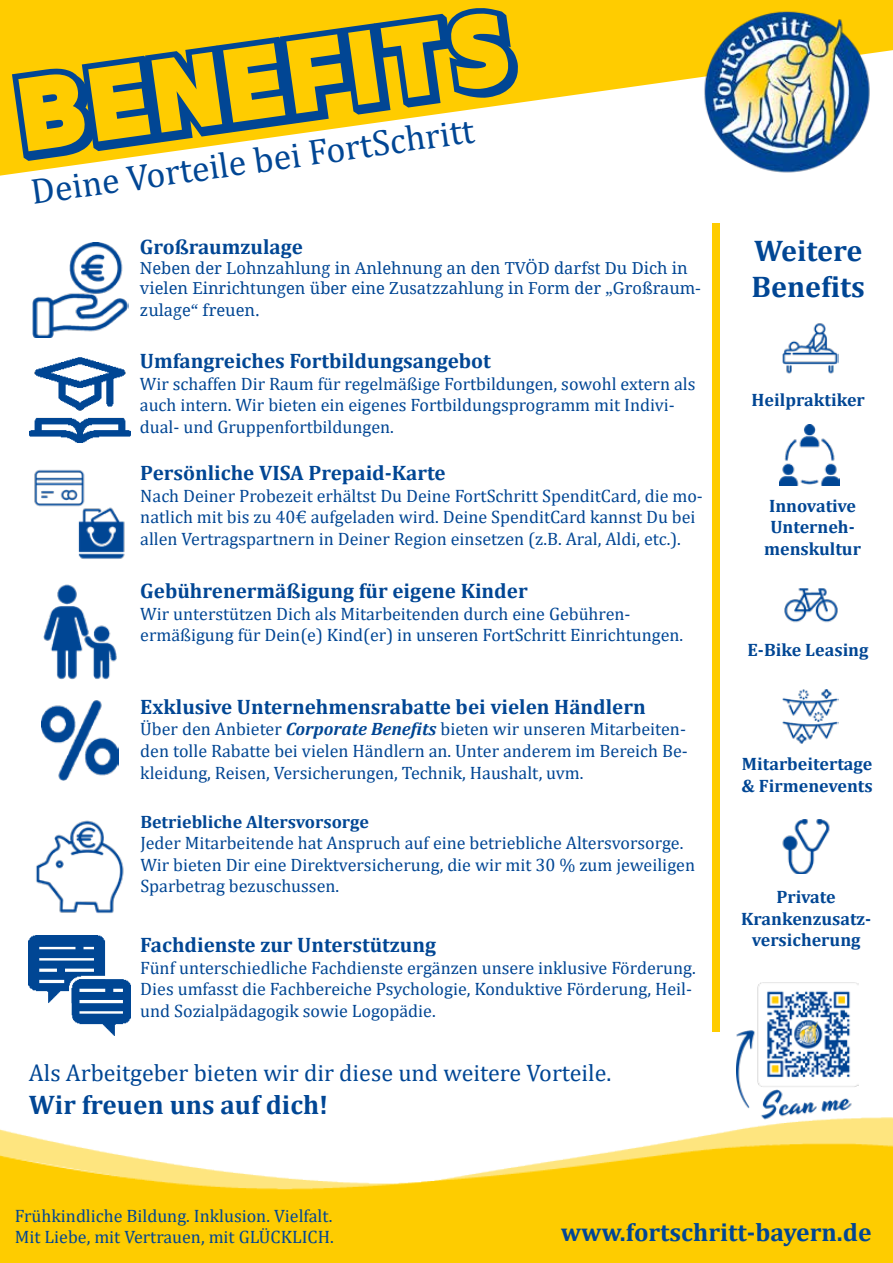
<style>
.page{position:relative;width:893px;height:1263px;background:#fff}
.page>*{position:absolute;margin:0;border:0;box-sizing:border-box;transform-origin:0 0}
.t1{font:81px "TT Supersize Bk 3 D";color:#014694}
.t2{font:36px "Cambria";color:#014694}
.t3{font:700 30px/36px "Cambria";color:#014694}
.t4{font:700 27px "Cambria";color:#014694}
.t5{font:700 25.5px "Cambria";color:#014694}
.t6{font:24px "Cambria";color:#014694}
.t7{font:700 21px "Cambria";color:#014694}
.t8{font:18px/21.6px "Cambria";color:#014694}
.t9{font:700 18px/21.6px "Cambria";color:#014694;text-align:center}
.t10{font:16.5px/19.8px "Droid Serif";color:#014694}
.s1{font-weight:700;font-style:italic}
</style>
<div class="page">
<img style="left:0;top:1117px;width:893px;height:146px">
<svg style="left:0;top:0;width:893px;height:176px;fill:#fc0"></svg>
<img style="left:697px;top:0;width:175px;height:175px">
<img style="left:42px;top:700px;width:76px;height:81px">
<img style="left:32px;top:242px;width:96px;height:96px">
<img style="left:782px;top:323px;width:56px;height:51px">
<img style="left:784px;top:588px;width:54px;height:35px">
<img style="left:782px;top:689px;width:56px;height:54px">
<img style="left:782px;top:819px;width:48px;height:55px">
<img style="left:30px;top:357px;width:101px;height:86px">
<img style="left:779px;top:425px;width:61px;height:60px">
<img style="left:29px;top:936px;width:102px;height:99px">
<img style="left:43px;top:584px;width:74px;height:96px">
<img style="left:34px;top:469px;width:91px;height:90px">
<div style="left:712px;top:223px;width:7px;height:809px;background:#fc0"></div>
<img style="left:36px;top:820px;width:88px;height:94px">
<img style="left:736px;top:983px;width:123px;height:138px">
<h1 class="t1" style="left:11px;top:68px;width:500px;rotate:-8deg">BENEFITS</h1>
<h2 class="t2" style="left:28px;top:171px;width:449px;rotate:-8deg">Deine Vorteile bei FortSchritt</h2>
<p class="t7" style="left:140px;top:232px;width:164px">Großraumzulage</p>
<p class="t10" style="left:140px;top:258px;width:562px">Neben der Lohnzahlung in Anlehnung an den TVÖD darfst Du Dich in vielen Einrichtungen über eine Zusatzzahlung in Form der „Großraum-</p>
<p class="t10" style="left:140px;top:299px;width:122px">zulage“ freuen.</p>
<p class="t7" style="left:140px;top:346px;width:353px">Umfangreiches Fortbildungsangebot</p>
<p class="t8" style="left:140px;top:373px;width:557px">Wir schaffen Dir Raum für regelmäßige Fortbildungen, sowohl extern als auch intern. Wir bieten ein eigenes Fortbildungsprogramm mit Indivi&shy;dual- und Gruppenfortbildungen.</p>
<p class="t7" style="left:140px;top:458px;width:307px">Persönliche VISA Prepaid-Karte</p>
<p class="t8" style="left:140px;top:485px;width:564px">Nach Deiner Probezeit erhältst Du Deine FortSchritt SpenditCard, die mo&shy;natlich mit bis zu 40€ aufgeladen wird. Deine SpenditCard kannst Du bei allen Vertragspartnern in Deiner Region einsetzen (z.B. Aral, Aldi, etc.).</p>
<p class="t7" style="left:140px;top:576px;width:389px">Gebührenermäßigung für eigene Kinder</p>
<p class="t8" style="left:140px;top:603px;width:544px">Wir unterstützen Dich als Mitarbeitenden durch eine Gebühren&shy;ermäßigung für Dein(e) Kind(er) in unseren FortSchritt Einrichtungen.</p>
<p class="t7" style="left:140px;top:692px;width:507px">Exklusive Unternehmensrabatte bei vielen Händlern</p>
<p class="t8" style="left:140px;top:718px;width:549px;text-align:justify">Über den Anbieter <span class="s1">Corporate Benefits</span> bieten wir unseren Mitarbeiten&shy;den tolle Rabatte bei vielen Händlern an. Unter anderem im Bereich Be&shy;kleidung, Reisen, Versicherungen, Technik, Haushalt, uvm.</p>
<p class="t9" style="left:140px;top:810px;width:230px">Betriebliche Altersvorsorge</p>
<p class="t8" style="left:140px;top:832px;width:556px">Jeder Mitarbeitende hat Anspruch auf eine betriebliche Altersvorsorge.<br>Wir bieten Dir eine Direktversicherung, die wir mit 30 % zum jeweiligen<br>Sparbetrag bezuschussen.</p>
<p class="t7" style="left:140px;top:930px;width:297px">Fachdienste zur Unterstützung</p>
<p class="t8" style="left:140px;top:957px;width:557px">Fünf unterschiedliche Fachdienste ergänzen unsere inklusive Förderung.<br>Dies umfasst die Fachbereiche Psychologie, Konduktive Förderung, Heil&shy;und Sozialpädagogik sowie Logopädie.</p>
<h3 class="t6" style="left:29px;top:1059px;width:584px">Als Arbeitgeber bieten wir dir diese und weitere Vorteile.</h3>
<h3 class="t4" style="left:29px;top:1085px;width:301px">Wir freuen uns auf dich!</h3>
<h3 class="t3" style="left:751px;top:232px;width:115px">Weitere<br>Benefits</h3>
<p class="t9" style="left:752px;top:388px;width:115px">Heilpraktiker</p>
<p class="t9" style="left:764px;top:494px;width:98px">Innovative<br>Unterneh&shy;menskultur</p>
<p class="t9" style="left:748px;top:639px;width:122px">E-Bike Leasing</p>
<p class="t9" style="left:742px;top:752px;width:133px;text-align:left">Mitarbeitertage &amp; Firmenevents</p>
<p class="t9" style="left:741px;top:886px;width:131px">Private<br>Krankenzusatz&shy;versicherung</p>
<p class="t8" style="left:15px;top:1205px;width:320px">Frühkindliche Bildung. Inklusion. Vielfalt.<br>Mit Liebe, mit Vertrauen, mit GLÜCKLICH.</p>
<h3 class="t5" style="left:561px;top:1214px;width:312px">www.fortschritt-bayern.de</h3>
</div>
